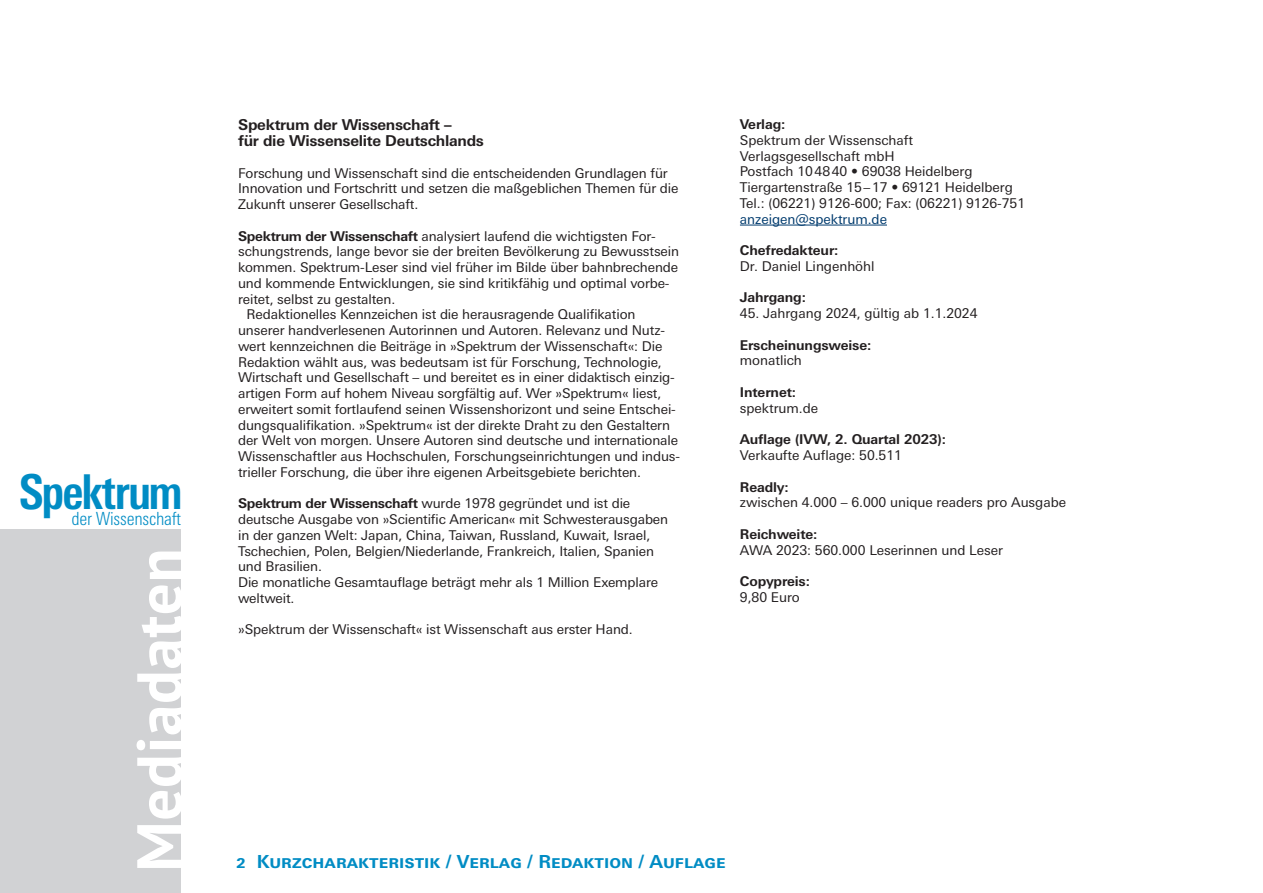
<style>
.page{position:relative;width:1263px;height:893px;background:#fff}
.page>*{position:absolute;margin:0;border:0;box-sizing:border-box;transform-origin:0 0}
.t1{font:700 63px "PT Sans";letter-spacing:.01em;color:#fff}
.t2{font:700 condensed 48px "Univers Next Pro";letter-spacing:-.04em;color:#008cc4}
.t3{font:300 condensed 18.15px "Univers Next Pro";letter-spacing:-.015em;color:#008cc4}
.t4{font:700 18px "Univers Next Pro";color:#008cc4}
.t5{font:700 15px/15.8px "Univers Next Pro";letter-spacing:-.02em;color:#231f20}
.t6{font:13.5px/15.8px "Univers Next Pro";letter-spacing:-.01em;color:#231f20}
.t7{font:700 13.5px "Univers Next Pro";letter-spacing:-.01em;color:#231f20}
.t8{font:13.5px "Univers Next Pro";color:#003b6e}
.s1{font-weight:700}
</style>
<div class="page">
<div style="left:0;top:529px;width:181px;height:364px;background:#d1d2d4"></div>
<hr style="left:740px;top:225px;width:147px;height:1px;background:#003b6e">
<h2 class="t2" style="left:19px;top:463px;width:165px">Spektrum</h2>
<h3 class="t3" style="left:72px;top:508px;width:111px">der Wissenschaft</h3>
<h1 class="t1" style="left:117px;top:872px;width:325px;rotate:-90deg">Mediadaten</h1>
<p class="t5" style="left:238px;top:117px;width:247px">Spektrum der Wissenschaft –<br>für die Wissenselite Deutschlands</p>
<p class="t6" style="left:238px;top:165px;width:442px">Forschung und Wissenschaft sind die entscheidenden Grundlagen für<br>Innovation und Fortschritt und setzen die maßgeblichen Themen für die<br>Zukunft unserer Gesellschaft.</p>
<p class="t6" style="left:238px;top:228px;width:419px"><span class="s1">Spektrum der Wissenschaft</span> analysiert laufend die wichtigsten For-</p>
<p class="t6" style="left:238px;top:244px;width:442px">schungstrends, lange bevor sie der breiten Bevölkerung zu Bewusstsein</p>
<p class="t6" style="left:238px;top:259px;width:442px">kommen. Spektrum-Leser sind viel früher im Bilde über bahnbrechende</p>
<p class="t6" style="left:238px;top:275px;width:433px">und kommende Entwicklungen, sie sind kritikfähig und optimal vorbe-</p>
<p class="t6" style="left:238px;top:291px;width:159px">reitet, selbst zu gestalten.</p>
<p class="t6" style="left:247px;top:307px;width:390px">Redaktionelles Kennzeichen ist die herausragende Qualifikation</p>
<p class="t6" style="left:238px;top:322px;width:428px">unserer handverlesenen Autorinnen und Autoren. Relevanz und Nutz-</p>
<p class="t6" style="left:238px;top:338px;width:426px">wert kennzeichnen die Beiträge in »Spektrum der Wissenschaft«: Die</p>
<p class="t6" style="left:238px;top:354px;width:425px">Redaktion wählt aus, was bedeutsam ist für Forschung, Technologie,</p>
<p class="t6" style="left:238px;top:370px;width:438px">Wirtschaft und Gesellschaft – und bereitet es in einer didaktisch einzig-</p>
<p class="t6" style="left:238px;top:385px;width:425px">artigen Form auf hohem Niveau sorgfältig auf. Wer »Spektrum« liest,</p>
<p class="t6" style="left:238px;top:401px;width:439px">erweitert somit fortlaufend seinen Wissenshorizont und seine Entschei-</p>
<p class="t6" style="left:238px;top:417px;width:433px">dungsqualifikation. »Spektrum« ist der direkte Draht zu den Gestaltern</p>
<p class="t6" style="left:238px;top:433px;width:442px">der Welt von morgen. Unsere Autoren sind deutsche und internationale</p>
<p class="t6" style="left:238px;top:448px;width:443px">Wissenschaftler aus Hochschulen, Forschungseinrichtungen und indus-</p>
<p class="t6" style="left:238px;top:464px;width:404px">trieller Forschung, die über ihre eigenen Arbeitsgebiete berichten.</p>
<p class="t6" style="left:238px;top:496px;width:432px"><span class="s1">Spektrum der Wissenschaft</span> wurde 1978 gegründet und ist die deutsche Ausgabe von »Scientific American« mit Schwesterausgaben in der ganzen Welt: Japan, China, Taiwan, Russland, Kuwait, Israel, Tschechien, Polen, Belgien/Niederlande, Frankreich, Italien, Spanien und Brasilien.<br>Die monatliche Gesamtauflage beträgt mehr als 1 Million Exemplare weltweit.</p>
<p class="t6" style="left:238px;top:622px;width:396px">»Spektrum der Wissenschaft« ist Wissenschaft aus erster Hand.</p>
<p class="t7" style="left:740px;top:116px;width:47px">Verlag:</p>
<p class="t6" style="left:740px;top:132px;width:287px">Spektrum der Wissenschaft Verlagsgesellschaft mbH<br>Postfach 104840 • 69038 Heidelberg Tiergartenstraße 15–17 • 69121 Heidelberg Tel.: (06221) 9126-600; Fax: (06221) 9126-751</p>
<p class="t8" style="left:740px;top:211px;width:149px">anzeigen@spektrum.de</p>
<p class="t7" style="left:740px;top:242px;width:100px">Chefredakteur:</p>
<p class="t6" style="left:740px;top:258px;width:136px">Dr. Daniel Lingenhöhl</p>
<p class="t7" style="left:740px;top:290px;width:67px">Jahrgang:</p>
<p class="t6" style="left:740px;top:306px;width:239px">45. Jahrgang 2024, gültig ab 1.1.2024</p>
<p class="t7" style="left:740px;top:337px;width:133px">Erscheinungsweise:</p>
<p class="t6" style="left:740px;top:353px;width:64px">monatlich</p>
<p class="t7" style="left:740px;top:384px;width:58px">Internet:</p>
<p class="t6" style="left:740px;top:400px;width:80px">spektrum.de</p>
<p class="t7" style="left:740px;top:431px;width:207px">Auflage (IVW, 2. Quartal 2023):</p>
<p class="t6" style="left:740px;top:447px;width:164px">Verkaufte Auflage: 50.511</p>
<p class="t7" style="left:740px;top:479px;width:50px">Readly:</p>
<p class="t6" style="left:740px;top:495px;width:328px">zwischen 4.000 – 6.000 unique readers pro Ausgabe</p>
<p class="t7" style="left:740px;top:526px;width:79px">Reichweite:</p>
<p class="t6" style="left:740px;top:542px;width:265px">AWA 2023: 560.000 Leserinnen und Leser</p>
<p class="t7" style="left:740px;top:573px;width:72px">Copypreis:</p>
<p class="t6" style="left:740px;top:589px;width:61px">9,80 Euro</p>
<h3 class="t4" style="left:236px;top:851px;width:491px">2 Kurzcharakteristik / Verlag / Redaktion / Auflage</h3>
</div>
